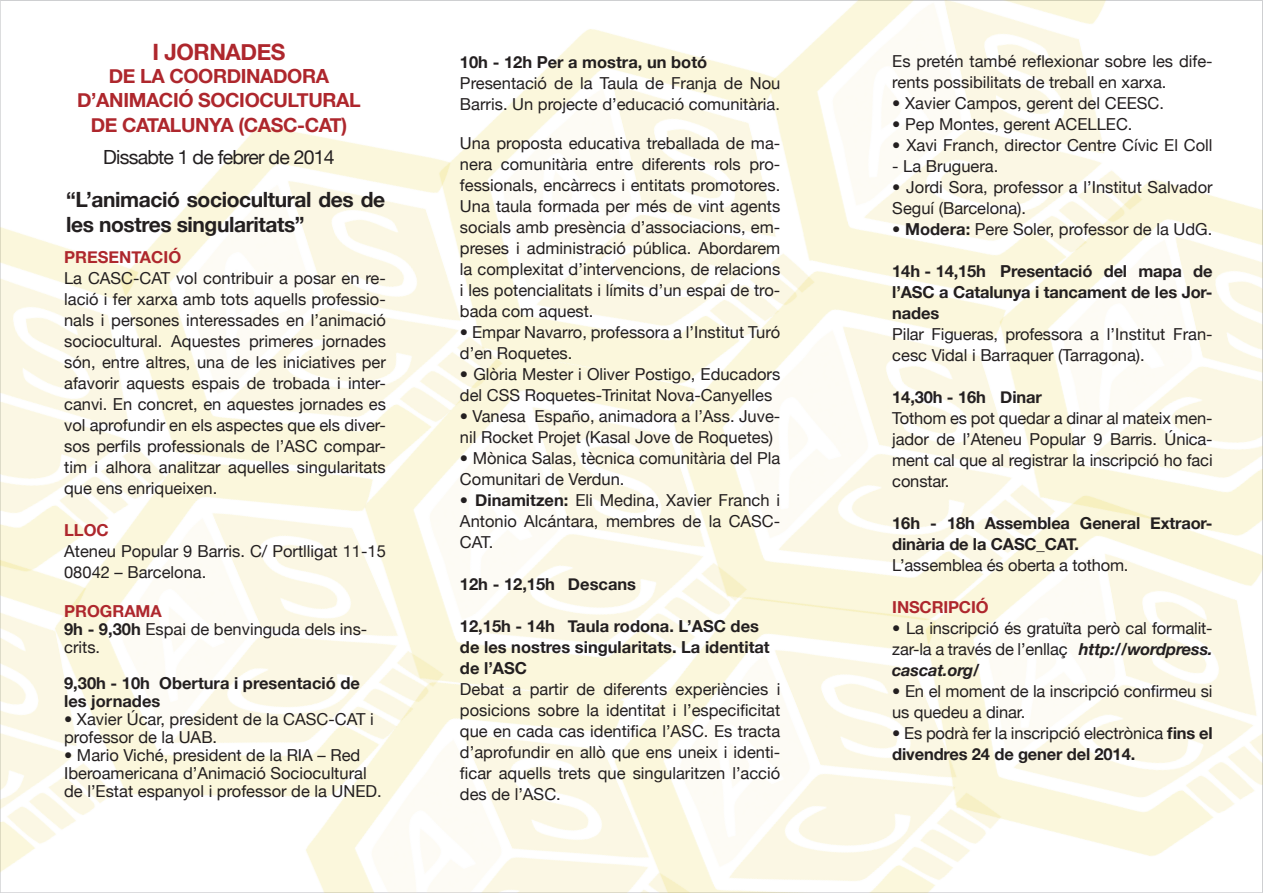
<style>
.page{position:relative;width:1263px;height:893px;background:#fff}
.page>*{position:absolute;margin:0;border:0;box-sizing:border-box;transform-origin:0 0}
.t1{font:700 22.5px "Helvetica Neue";letter-spacing:-.02em;color:#ae272d}
.t2{font:700 21px/25.2px "Helvetica Neue";letter-spacing:-.02em;color:#231f20}
.t3{font:700 19.5px "Helvetica Neue";letter-spacing:-.02em;color:#ae272d}
.t4{font:19.5px "Helvetica Neue";letter-spacing:-.04em;color:#231f20}
.t5{font:16.5px/21px "Helvetica Neue";color:#231f20}
.t6{font:700 16.5px/21px "Helvetica Neue";color:#231f20}
.t7{font:700 16.5px "Helvetica Neue";color:#ae272d}
.s1{font-weight:700}
.s2{font-weight:700;font-style:italic}
</style>
<div class="page">
<img style="left:542px;top:29px;width:200px;height:264px">
<img style="left:488px;top:293px;width:148px;height:315px">
<img style="left:196px;top:73px;width:346px;height:467px">
<img style="left:1px;top:196px;width:195px;height:295px">
<img style="left:1px;top:491px;width:5px;height:381px">
<img style="left:6px;top:387px;width:482px;height:481px">
<img style="left:257px;top:608px;width:311px;height:284px">
<img style="left:568px;top:527px;width:332px;height:365px">
<img style="left:900px;top:587px;width:362px;height:305px">
<img style="left:636px;top:215px;width:457px;height:469px">
<img style="left:742px;top:1px;width:364px;height:348px">
<img style="left:969px;top:148px;width:293px;height:439px">
<p class="t1" style="left:152px;top:38px;width:135px">I JORNADES</p>
<p class="t3" style="left:109px;top:64px;width:222px">DE LA COORDINADORA</p>
<p class="t3" style="left:77px;top:88px;width:285px">D’ANIMACIÓ SOCIOCULTURAL</p>
<p class="t3" style="left:91px;top:113px;width:258px">DE CATALUNYA (CASC-CAT)</p>
<p class="t4" style="left:103px;top:146px;width:233px">Dissabte 1 de febrer de 2014</p>
<p class="t2" style="left:66px;top:186px;width:320px">“L’animació sociocultural des de les nostres singularitats”</p>
<p class="t7" style="left:64px;top:247px;width:119px">PRESENTACIÓ</p>
<p class="t5" style="left:64px;top:268px;width:323px;text-align:justify">La CASC-CAT vol contribuir a posar en re&shy;lació i fer xarxa amb tots aquells professio&shy;nals i persones interessades en l’animació sociocultural. Aquestes primeres jornades són, entre altres, una de les iniciatives per afavorir aquests espais de trobada i inter&shy;canvi. En concret, en aquestes jornades es vol aprofundir en els aspectes que els diver&shy;sos perfils professionals de l’ASC compar&shy;tim i alhora analitzar aquelles singularitats que ens enriqueixen.</p>
<p class="t7" style="left:64px;top:520px;width:46px">LLOC</p>
<p class="t5" style="left:64px;top:541px;width:323px">Ateneu Popular 9 Barris. C/ Portlligat 11-15<br>08042 – Barcelona.</p>
<p class="t7" style="left:64px;top:601px;width:99px">PROGRAMA</p>
<p class="t5" style="left:64px;top:620px;width:305px;line-height:18px"><span class="s1">9h - 9,30h</span> Espai de benvinguda dels ins&shy;crits.</p>
<p class="t6" style="left:64px;top:674px;width:297px;line-height:18px">9,30h - 10h Obertura i presentació de les jornades</p>
<p class="t5" style="left:64px;top:710px;width:311px;line-height:18px">• Xavier Úcar, president de la CASC-CAT i professor de la UAB.</p>
<p class="t5" style="left:64px;top:746px;width:319px;line-height:18px">• Mario Viché, president de la RIA – Red<br>Iberoamericana d’Animació Sociocultural de l’Estat espanyol i professor de la UNED.</p>
<p class="t6" style="left:460px;top:51px;width:249px">10h - 12h Per a mostra, un botó</p>
<p class="t5" style="left:460px;top:73px;width:322px">Presentació de la Taula de Franja de Nou<br>Barris. Un projecte d’educació comunitària.</p>
<p class="t5" style="left:460px;top:133px;width:322px;text-align:justify">Una proposta educativa treballada de ma&shy;nera comunitària entre diferents rols pro&shy;fessionals, encàrrecs i entitats promotores.<br>Una taula formada per més de vint agents socials amb presència d’associacions, em&shy;preses i administració pública. Abordarem la complexitat d’intervencions, de relacions i les potencialitats i límits d’un espai de tro&shy;bada com aquest.</p>
<p class="t5" style="left:460px;top:322px;width:322px">• Empar Navarro, professora a l’Institut Turó d’en Roquetes.</p>
<p class="t5" style="left:460px;top:364px;width:322px">• Glòria Mester i Oliver Postigo, Educadors del CSS Roquetes-Trinitat Nova-Canyelles</p>
<p class="t5" style="left:460px;top:406px;width:322px">• Vanesa Españo, animadora a l’Ass. Juve&shy;nil Rocket Projet (Kasal Jove de Roquetes)</p>
<p class="t5" style="left:460px;top:448px;width:322px">• Mònica Salas, tècnica comunitària del Pla<br>Comunitari de Verdun.</p>
<p class="t5" style="left:460px;top:490px;width:322px;text-align:justify">• <span class="s1">Dinamitzen:</span> Eli Medina, Xavier Franch i Antonio Alcántara, membres de la CASC-CAT.</p>
<p class="t6" style="left:460px;top:573px;width:178px">12h - 12,15h Descans</p>
<p class="t6" style="left:460px;top:615px;width:311px">12,15h - 14h Taula rodona. L’ASC des de les nostres singularitats. La identitat de l’ASC</p>
<p class="t5" style="left:460px;top:679px;width:322px;text-align:justify">Debat a partir de diferents experiències i posicions sobre la identitat i l’especificitat que en cada cas identifica l’ASC. Es tracta d’aprofundir en allò que ens uneix i identi&shy;ficar aquells trets que singularitzen l’acció des de l’ASC.</p>
<p class="t5" style="left:892px;top:51px;width:322px">Es pretén també reflexionar sobre les dife&shy;rents possibilitats de treball en xarxa.</p>
<p class="t5" style="left:892px;top:93px;width:273px">• Xavier Campos, gerent del CEESC.</p>
<p class="t5" style="left:892px;top:114px;width:242px">• Pep Montes, gerent ACELLEC.</p>
<p class="t5" style="left:892px;top:135px;width:322px">• Xavi Franch, director Centre Cívic El Coll</p>
<p class="t5" style="left:892px;top:156px;width:108px">- La Bruguera.</p>
<p class="t5" style="left:892px;top:177px;width:322px">• Jordi Sora, professor a l’Institut Salvador<br>Seguí (Barcelona).</p>
<p class="t5" style="left:892px;top:219px;width:321px"><span class="s1">• Modera:</span> Pere Soler, professor de la UdG.</p>
<p class="t6" style="left:892px;top:261px;width:322px;text-align:justify">14h - 14,15h Presentació del mapa de l’ASC a Catalunya i tancament de les Jor&shy;nades</p>
<p class="t5" style="left:892px;top:324px;width:322px">Pilar Figueras, professora a l’Institut Fran&shy;cesc Vidal i Barraquer (Tarragona).</p>
<p class="t6" style="left:892px;top:387px;width:151px">14,30h - 16h Dinar</p>
<p class="t5" style="left:892px;top:408px;width:322px;text-align:justify">Tothom es pot quedar a dinar al mateix men&shy;jador de l’Ateneu Popular 9 Barris. Única&shy;ment cal que al registrar la inscripció ho faci constar.</p>
<p class="t6" style="left:892px;top:513px;width:322px">16h - 18h Assemblea General Extraor&shy;dinària de la CASC_CAT.</p>
<p class="t5" style="left:892px;top:555px;width:238px">L’assemblea és oberta a tothom.</p>
<p class="t7" style="left:892px;top:597px;width:98px">INSCRIPCIÓ</p>
<p class="t5" style="left:892px;top:618px;width:322px;text-align:justify">• La inscripció és gratuïta però cal formalit&shy;zar-la a través de l’enllaç <span class="s2">http://wordpress. cascat.org/</span></p>
<p class="t5" style="left:892px;top:681px;width:322px">• En el moment de la inscripció confirmeu si us quedeu a dinar.</p>
<p class="t5" style="left:892px;top:723px;width:322px">• Es podrà fer la inscripció electrònica <span class="s1">fins el divendres 24 de gener del 2014.</span></p>
</div>
